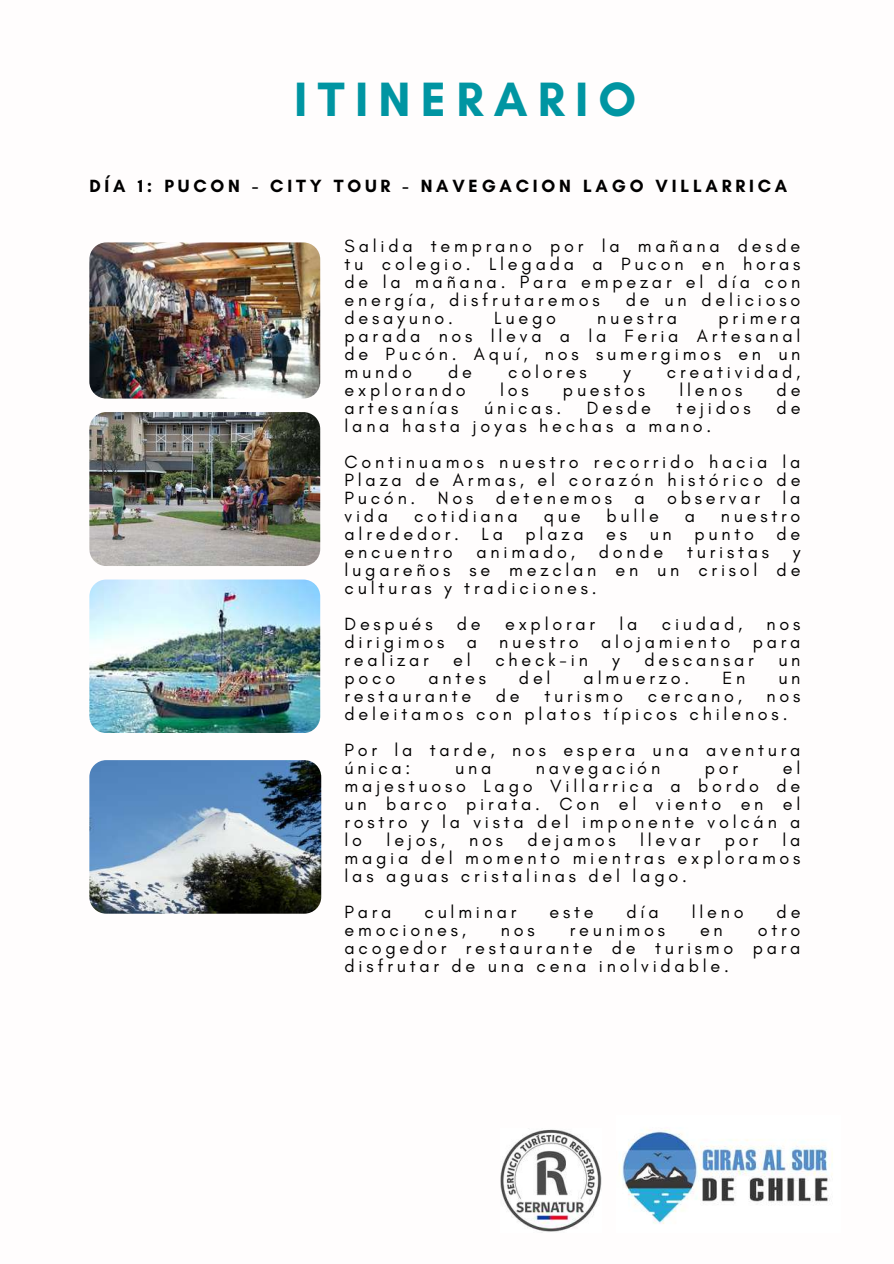
<style>
.page{position:relative;width:894px;height:1264px;background:#fff}
.page>*{position:absolute;margin:0;border:0;box-sizing:border-box;transform-origin:0 0}
.t1{font:700 49.05px "Glacial Indifference";letter-spacing:.21em;color:#0095a2}
.t2{font:18px/18px "Glacial Indifference";letter-spacing:.21em;color:#000;text-align:justify}
.t3{font:700 18px "Glacial Indifference";letter-spacing:.21em;color:#000}
</style>
<div class="page">
<img style="left:619px;top:1129px;width:214px;height:95px">
<img style="left:500px;top:1129px;width:101px;height:103px">
<img style="left:89px;top:242px;width:231px;height:156px;border-radius:17px">
<img style="left:89px;top:412px;width:231px;height:154px">
<img style="left:89px;top:579px;width:231px;height:153px;border-radius:17px">
<img style="left:89px;top:760px;width:232px;height:153px;border-radius:17px">
<h1 class="t1" style="left:294px;top:69px;width:343px">ITINERARIO</h1>
<p class="t3" style="left:89px;top:175px;width:699px">DÍA 1: PUCON - CITY TOUR - NAVEGACION LAGO VILLARRICA</p>
<p class="t2" style="left:344px;top:237px;width:457px">Salida temprano por la mañana desde tu colegio. Llegada a Pucon en horas de la mañana. Para empezar el día con energía, disfrutaremos</p>
<p class="t2" style="left:625px;top:291px;width:176px">de un delicioso</p>
<p class="t2" style="left:344px;top:309px;width:110px">desayuno.</p>
<p class="t2" style="left:494px;top:309px;width:63px">Luego</p>
<p class="t2" style="left:597px;top:309px;width:81px">nuestra</p>
<p class="t2" style="left:344px;top:309px;width:457px;text-indent:373px">primera parada nos lleva a la Feria Artesanal de Pucón. Aquí, nos sumergimos en un mundo</p>
<p class="t2" style="left:448px;top:363px;width:25px">de</p>
<p class="t2" style="left:508px;top:363px;width:80px">colores</p>
<p class="t2" style="left:623px;top:363px;width:9px">y</p>
<p class="t2" style="left:666px;top:363px;width:135px">creatividad,</p>
<p class="t2" style="left:344px;top:381px;width:123px">explorando</p>
<p class="t2" style="left:500px;top:381px;width:30px">los</p>
<p class="t2" style="left:562px;top:381px;width:84px">puestos</p>
<p class="t2" style="left:679px;top:381px;width:64px">llenos</p>
<p class="t2" style="left:776px;top:381px;width:25px">de</p>
<p class="t2" style="left:344px;top:399px;width:115px">artesanías</p>
<p class="t2" style="left:484px;top:399px;width:78px">únicas.</p>
<p class="t2" style="left:586px;top:399px;width:65px">Desde</p>
<p class="t2" style="left:676px;top:399px;width:76px">tejidos</p>
<p class="t2" style="left:776px;top:399px;width:25px">de</p>
<p class="t2" style="left:344px;top:408px;width:457px;line-height:36px">lana hasta joyas hechas a mano.<br>Continuamos nuestro recorrido hacia la</p>
<p class="t2" style="left:344px;top:471px;width:457px">Plaza de Armas, el corazón histórico de Pucón. Nos detenemos a observar la vida</p>
<p class="t2" style="left:414px;top:507px;width:105px">cotidiana</p>
<p class="t2" style="left:543px;top:507px;width:38px">que</p>
<p class="t2" style="left:606px;top:507px;width:54px">bulle</p>
<p class="t2" style="left:684px;top:507px;width:12px">a</p>
<p class="t2" style="left:720px;top:507px;width:81px">nuestro</p>
<p class="t2" style="left:344px;top:525px;width:116px">alrededor.</p>
<p class="t2" style="left:481px;top:525px;width:23px">La</p>
<p class="t2" style="left:525px;top:525px;width:60px">plaza</p>
<p class="t2" style="left:606px;top:525px;width:22px">es</p>
<p class="t2" style="left:649px;top:525px;width:24px">un</p>
<p class="t2" style="left:694px;top:525px;width:61px">punto</p>
<p class="t2" style="left:776px;top:525px;width:25px">de</p>
<p class="t2" style="left:344px;top:543px;width:110px">encuentro</p>
<p class="t2" style="left:476px;top:543px;width:100px">animado,</p>
<p class="t2" style="left:598px;top:543px;width:66px">donde</p>
<p class="t2" style="left:686px;top:543px;width:83px">turistas</p>
<p class="t2" style="left:344px;top:543px;width:457px;text-indent:448px">y lugareños se mezclan en un crisol de culturas y tradiciones.</p>
<p class="t2" style="left:344px;top:615px;width:89px">Después</p>
<p class="t2" style="left:457px;top:615px;width:25px">de</p>
<p class="t2" style="left:505px;top:615px;width:91px">explorar</p>
<p class="t2" style="left:619px;top:615px;width:19px">la</p>
<p class="t2" style="left:661px;top:615px;width:82px">ciudad,</p>
<p class="t2" style="left:344px;top:615px;width:457px;text-indent:422px">nos dirigimos a nuestro alojamiento para realizar</p>
<p class="t2" style="left:453px;top:651px;width:19px">el</p>
<p class="t2" style="left:495px;top:651px;width:94px">check-in</p>
<p class="t2" style="left:612px;top:651px;width:9px">y</p>
<p class="t2" style="left:644px;top:651px;width:111px">descansar</p>
<p class="t2" style="left:778px;top:651px;width:24px">un</p>
<p class="t2" style="left:344px;top:669px;width:52px">poco</p>
<p class="t2" style="left:428px;top:669px;width:59px">antes</p>
<p class="t2" style="left:519px;top:669px;width:33px">del</p>
<p class="t2" style="left:583px;top:669px;width:107px">almuerzo.</p>
<p class="t2" style="left:722px;top:669px;width:24px">En</p>
<p class="t2" style="left:778px;top:669px;width:24px">un</p>
<p class="t2" style="left:344px;top:687px;width:128px">restaurante</p>
<p class="t2" style="left:496px;top:687px;width:25px">de</p>
<p class="t2" style="left:544px;top:687px;width:80px">turismo</p>
<p class="t2" style="left:647px;top:687px;width:96px">cercano,</p>
<p class="t2" style="left:344px;top:687px;width:457px;text-indent:422px">nos deleitamos con platos típicos chilenos.</p>
<p class="t2" style="left:344px;top:741px;width:457px">Por la tarde, nos espera una aventura única:</p>
<p class="t2" style="left:344px;top:759px;width:457px;text-indent:438px">el majestuoso Lago Villarrica a bordo de un barco pirata. Con el viento en el rostro y la vista del imponente volcán a lo</p>
<p class="t2" style="left:455px;top:759px;width:38px">una</p>
<p class="t2" style="left:536px;top:759px;width:126px">navegación</p>
<p class="t2" style="left:704px;top:759px;width:35px">por</p>
<p class="t2" style="left:344px;top:831px;width:457px;text-indent:438px">la magia del momento mientras exploramos las aguas cristalinas del lago.</p>
<p class="t2" style="left:344px;top:903px;width:48px">Para</p>
<p class="t2" style="left:424px;top:903px;width:93px">culminar</p>
<p class="t2" style="left:549px;top:903px;width:46px">este</p>
<p class="t2" style="left:626px;top:903px;width:34px">día</p>
<p class="t2" style="left:691px;top:903px;width:53px">lleno</p>
<p class="t2" style="left:776px;top:903px;width:25px">de</p>
<p class="t2" style="left:344px;top:921px;width:123px">emociones,</p>
<p class="t2" style="left:500px;top:921px;width:35px">nos</p>
<p class="t2" style="left:569px;top:921px;width:97px">reunimos</p>
<p class="t2" style="left:699px;top:921px;width:24px">en</p>
<p class="t2" style="left:386px;top:831px;width:60px">lejos,</p>
<p class="t2" style="left:469px;top:831px;width:35px">nos</p>
<p class="t2" style="left:527px;top:831px;width:90px">dejamos</p>
<p class="t2" style="left:640px;top:831px;width:62px">llevar</p>
<p class="t2" style="left:724px;top:831px;width:35px">por</p>
<p class="t2" style="left:344px;top:921px;width:457px;text-indent:413px">otro acogedor restaurante de turismo para disfrutar de una cena inolvidable.</p>
</div>
